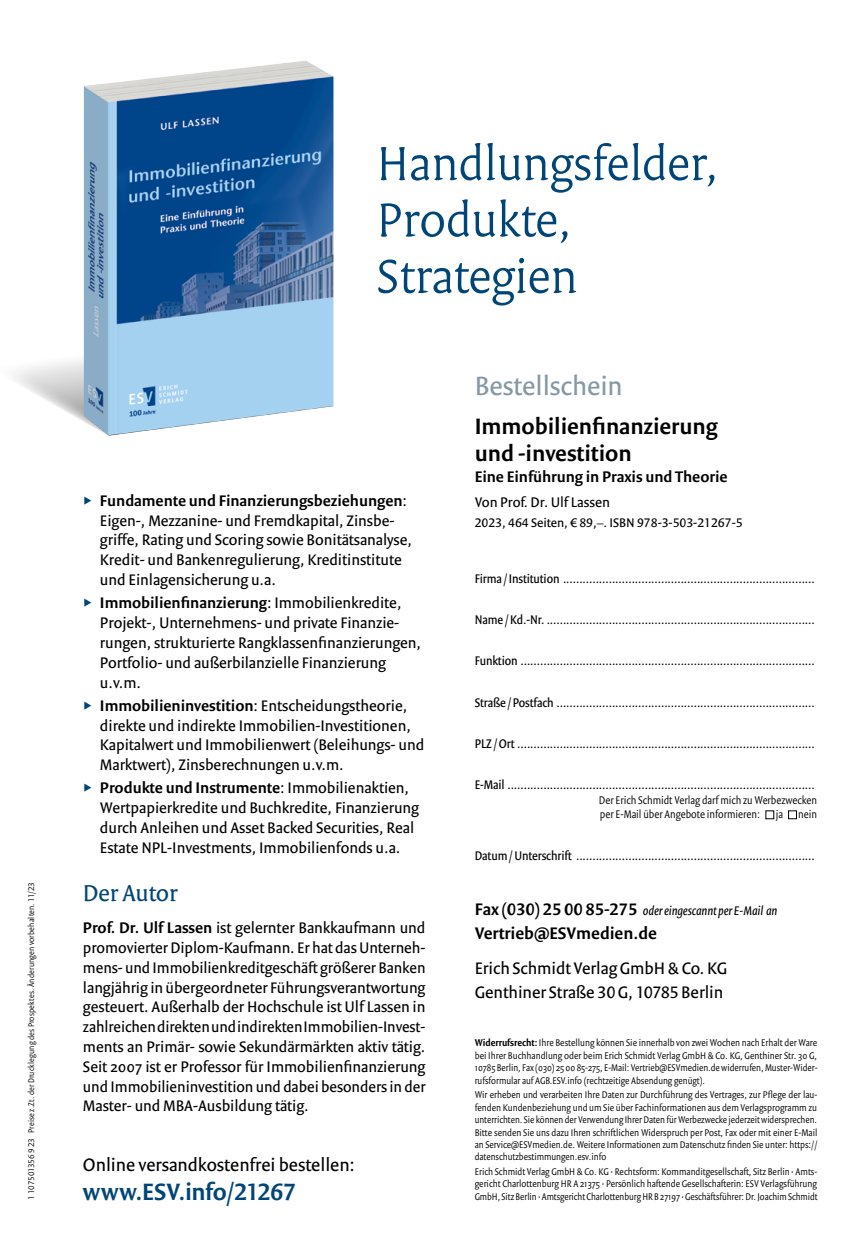
<style>
.page{position:relative;width:851px;height:1234px;background:#fff}
.page>*{position:absolute;margin:0;border:0;box-sizing:border-box;transform-origin:0 0}
.Headline_innen{font:300 51.3px "Versa Pro";letter-spacing:-.005em;color:#004577}
.Bestellschein{font:28.5px "Versa Sans Pro";color:#8498a5}
.Bestell-Link{font:600 25.5px "Versa Sans Pro";letter-spacing:-.005em;color:#004577}
.Zwischenüberschrift{font:24.75px "Versa Pro";letter-spacing:-.005em;color:#004577}
.Bibliografie_Titel{font:600 24px/26.4px "Versa Sans Pro";color:#000}
.Bestell-Link-2{font:19.5px "Versa Sans Pro";color:#000}
.Bestellschein_ESV_Ad{font:18px/24px "Versa Sans Pro";color:#000}
.t1{font:600 18px "Versa Sans Pro";color:#000}
.Fließtext{font:16.5px/19.8px "Versa Sans Pro";color:#000}
.Bibliografie_Unterti{font:600 16.5px "Versa Sans Pro";color:#000}
.Bibliografie_Autor{font:15px "Versa Sans Pro";color:#000}
.Bestellschein_Felder{font:13.5px "Versa Sans Con Pro";letter-spacing:-.005em;color:#000}
.t2{font:italic 13.5px "Versa Sans Pro";color:#000}
.Bibliografie{font:13.5px "Versa Sans Pro";color:#000}
.Opt-in__Erfolgskennz{font:300 12px/14.4px "Versa Sans Con Pro";color:#000}
.Widerrufsrecht{font:300 10.5px/12.5px "Versa Sans Con Pro";color:#000;text-align:justify}
.t3{font:300 9px "Versa Sans Con Pro";letter-spacing:.02em;color:#000}
.s1{font-weight:600}
.s2{font-weight:600;font-style:normal;font-size:18px}
</style>
<div class="page">
<svg style="left:14px;top:338px;width:100px;height:98px"></svg>
<img style="left:84px;top:60px;width:249px;height:375px">
<p class="t3" style="left:26px;top:1199px;width:319px;rotate:-90deg">1 107501356 9 23 Preise z. Zt. der Drucklegung des Prospektes. Änderungen vorbehalten. 11/23</p>
<p class="Headline_innen" style="left:376px;top:133px;width:344px">Handlungsfelder,</p>
<p class="Headline_innen" style="left:376px;top:189px;width:197px">Produkte,</p>
<p class="Headline_innen" style="left:376px;top:245px;width:203px">Strategien</p>
<p class="Fließtext" style="left:100px;top:490px;width:313px"><span class="s1">Fundamente und Finanzierungsbeziehungen</span>:<br>Eigen-, Mezzanine- und Fremdkapital, Zinsbe&shy;griffe, Rating und Scoring sowie Bonitätsanalyse, Kredit- und Bankenregulierung, Kreditinstitute und Einlagensicherung u.a.</p>
<p class="Fließtext" style="left:100px;top:593px;width:322px"><span class="s1">Immobilienfinanzierung</span>: Immobilienkredite, Projekt-, Unternehmens- und private Finanzie&shy;rungen, strukturierte Rangklassenfinanzierungen, Portfolio- und außerbilanzielle Finanzierung u.v.m.</p>
<p class="Fließtext" style="left:100px;top:695px;width:326px"><span class="s1">Immobilieninvestition</span>: Entscheidungstheorie, direkte und indirekte Immobilien-Investitionen, Kapitalwert und Immobilienwert (Beleihungs- und Marktwert), Zinsberechnungen u.v.m.</p>
<p class="Fließtext" style="left:100px;top:778px;width:320px"><span class="s1">Produkte und Instrumente</span>: Immobilienaktien, Wertpapierkredite und Buchkredite, Finanzierung durch Anleihen und Asset Backed Securities, Real Estate NPL-Investments, Immobilienfonds u.a.</p>
<p class="Zwischenüberschrift" style="left:83px;top:877px;width:96px">Der Autor</p>
<p class="Fließtext" style="left:83px;top:917px;width:344px;text-align:justify"><span class="s1">Prof. Dr. Ulf Lassen</span> ist gelernter Bankkaufmann und promovierter Diplom-Kaufmann. Er hat das Unterneh&shy;mens- und Immobilienkreditgeschäft größerer Banken langjährig in übergeordneter Führungsverantwortung gesteuert. Außerhalb der Hochschule ist Ulf Lassen in zahlreichen direkten und indirekten Immobilien-Invest&shy;ments an Primär- sowie Sekundärmärkten aktiv tätig.<br>Seit 2007 ist er Professor für Immobilienfinanzierung und Immobilieninvestition und dabei besonders in der Master- und MBA-Ausbildung tätig.</p>
<p class="Bestell-Link-2" style="left:83px;top:1152px;width:273px">Online versandkostenfrei bestellen:</p>
<p class="Bestell-Link" style="left:83px;top:1176px;width:215px">www.ESV.info/21267</p>
<p class="Bestellschein" style="left:474px;top:368px;width:149px">Bestellschein</p>
<p class="Bibliografie_Titel" style="left:474px;top:413px;width:244px">Immobilienfinanzierung und -investition</p>
<p class="Bibliografie_Unterti" style="left:474px;top:467px;width:254px">Eine Einführung in Praxis und Theorie</p>
<p class="Bibliografie_Autor" style="left:474px;top:493px;width:137px">Von Prof. Dr. Ulf Lassen</p>
<p class="Bibliografie" style="left:474px;top:514px;width:269px">2023, 464 Seiten, € 89,–. ISBN 978-3-503-21267-5</p>
<p class="Bestellschein_Felder" style="left:474px;top:570px;width:341px">Firma /Institution .............................................................................</p>
<p class="Bestellschein_Felder" style="left:474px;top:611px;width:341px">Name /Kd.-Nr. ..................................................................................</p>
<p class="Bestellschein_Felder" style="left:474px;top:653px;width:341px">Funktion ..........................................................................................</p>
<p class="Bestellschein_Felder" style="left:474px;top:694px;width:341px">Straße /Postfach ...............................................................................</p>
<p class="Bestellschein_Felder" style="left:474px;top:735px;width:341px">PLZ /Ort ...........................................................................................</p>
<p class="Bestellschein_Felder" style="left:474px;top:776px;width:341px">E-Mail ..............................................................................................</p>
<p class="Opt-in__Erfolgskennz" style="left:599px;top:792px;width:219px">Der Erich Schmidt Verlag darf mich zu Werbezwecken per E-Mail über Angebote informieren:</p>
<p class="Opt-in__Erfolgskennz" style="left:775px;top:807px;width:9px">ja</p>
<p class="Opt-in__Erfolgskennz" style="left:798px;top:807px;width:20px">nein</p>
<p class="Bestellschein_Felder" style="left:474px;top:847px;width:341px">Datum/Unterschrift .........................................................................</p>
<p class="t2" style="left:474px;top:902px;width:304px"><span class="s2">Fax (030) 25 00 85-275</span> oder eingescannt per E-Mail an</p>
<p class="t1" style="left:474px;top:922px;width:184px">Vertrieb@ESVmedien.de</p>
<p class="Bestellschein_ESV_Ad" style="left:474px;top:955px;width:254px">Erich Schmidt Verlag GmbH &amp; Co. KG<br>Genthiner Straße 30G, 10785 Berlin</p>
<p class="Widerrufsrecht" style="left:474px;top:1036px;width:344px"><span class="s1">Widerrufsrecht:</span> Ihre Bestellung können Sie innerhalb von zwei Wochen nach Erhalt der Ware bei Ihrer Buchhandlung oder beim Erich Schmidt Verlag GmbH &amp; Co. KG, Genthiner Str. 30 G, 10785 Berlin, Fax (030) 25 00 85-275, E-Mail: Vertrieb@ESVmedien.de widerrufen, Muster-Wider&shy;rufsformular auf AGB.ESV.info (rechtzeitige Absendung genügt).</p>
<p class="Widerrufsrecht" style="left:474px;top:1088px;width:344px">Wir erheben und verarbeiten Ihre Daten zur Durchführung des Vertrages, zur Pflege der lau&shy;fenden Kundenbeziehung und um Sie über Fachinformationen aus dem Verlagsprogramm zu unterrichten. Sie können der Verwendung Ihrer Daten für Werbezwecke jederzeit widersprechen.<br>Bitte senden Sie uns dazu Ihren schriftlichen Widerspruch per Post, Fax oder mit einer E-Mail an Service@ESVmedien.de. Weitere Informationen zum Datenschutz finden Sie unter: https:// datenschutzbestimmungen.esv.info</p>
<p class="Widerrufsrecht" style="left:474px;top:1165px;width:344px">Erich Schmidt Verlag GmbH &amp; Co. KG • Rechtsform: Kommanditgesellschaft, Sitz Berlin • Amts&shy;gericht Charlottenburg HR A 21375 • Persönlich haftende Gesellschafterin: ESV Verlagsführung GmbH, Sitz Berlin • Amtsgericht Charlottenburg HR B 27197 • Geschäftsführer: Dr. Joachim Schmidt</p>
</div>
